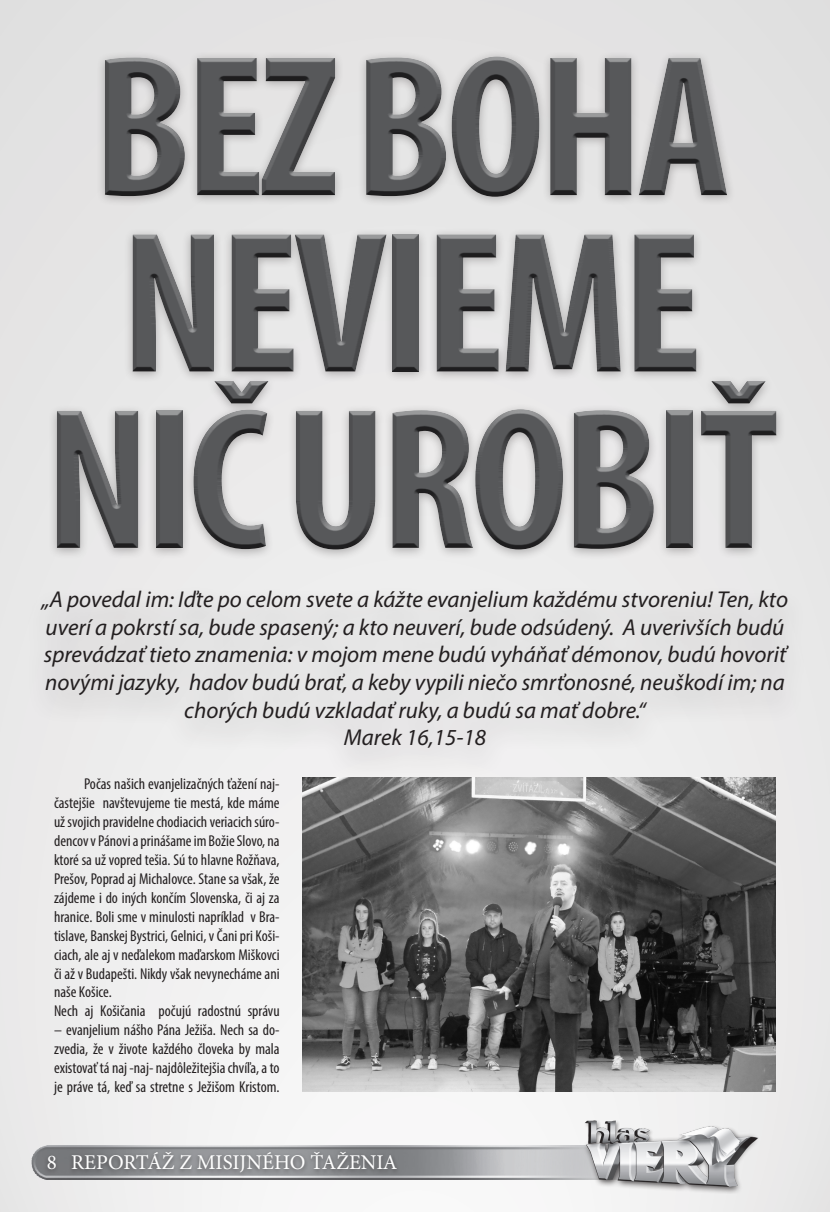
<style>
.page{position:relative;width:830px;height:1212px;background:#fff}
.page>*{position:absolute;margin:0;border:0;box-sizing:border-box;transform-origin:0 0}
.t1{font:700 condensed 203.4px/176.4px "Myriad Pro";letter-spacing:-.03em;color:#57585a;text-align:center}
.t2{font:italic 22.95px/27.6px "Myriad Pro";color:#231f20;text-align:center}
.t3{font:21px "Minion Pro";color:#fff}
.t4{font:condensed 15.75px/18.9px "Myriad Pro";color:#231f20;text-align:justify}
</style>
<div class="page">
<div style="left:0;top:0;width:829px;height:1212px;background:#ecebeb"></div>
<div style="left:48px;top:49px;width:737px;height:512px;background:#e4e3e3"></div>
<div style="left:52px;top:58px;width:730px;height:497px;background:#231f20;opacity:.75"></div>
<div style="left:21px;top:582px;width:788px;height:199px;background:#e6e6e6"></div>
<img style="left:302px;top:778px;width:473px;height:314px">
<img style="left:32px;top:1145px;width:550px;height:35px">
<img style="left:582px;top:1120px;width:176px;height:73px">
<div style="left:44px;top:1149px;width:356px;height:29px;background:#231f20;opacity:.5"></div>
<h1 class="t1" style="left:45px;top:35px;width:734px">BEZ BOHA<br>NEVIEME<br>NIČ UROBIŤ</h1>
<p class="t2" style="left:42px;top:585px;width:747px">„A povedal im: Iďte po celom svete a kážte evanjelium každému stvoreniu! Ten, kto uverí a pokrstí sa, bude spasený; a kto neuverí, bude odsúdený. A uverivších budú sprevádzať tieto znamenia: v mojom mene budú vyháňať démonov, budú hovoriť novými jazyky, hadov budú brať, a keby vypili niečo smrťonosné, neuškodí im; na chorých budú vzkladať ruky, a budú sa mať dobre.“</p>
<p class="t2" style="left:344px;top:723px;width:143px">Marek 16,15-18</p>
<p class="t4" style="left:54px;top:775px;width:227px;text-indent:30px">Počas našich evanjelizačných ťažení naj&shy;častejšie navštevujeme tie mestá, kde máme už svojich pravidelne chodiacich veriacich súro&shy;dencov v Pánovi a prinášame im Božie Slovo, na ktoré sa už vopred tešia. Sú to hlavne Rožňava, Prešov, Poprad aj Michalovce. Stane sa však, že zájdeme i do iných končím Slovenska, či aj za hranice. Boli sme v minulosti napríklad v Bra&shy;tislave, Banskej Bystrici, Gelnici, v Čani pri Koši&shy;ciach, ale aj v neďalekom maďarskom Miškovci či až v Budapešti. Nikdy však nevynecháme ani naše Košice.</p>
<p class="t4" style="left:54px;top:1001px;width:227px">Nech aj Košičania počujú radostnú správu</p>
<p class="t4" style="left:54px;top:1020px;width:227px">– evanjelium nášho Pána Ježiša. Nech sa do&shy;zvedia, že v živote každého človeka by mala existovať tá naj -naj- najdôležitejšia chvíľa, a to je práve tá, keď sa stretne s Ježišom Kristom.</p>
<p class="t3" style="left:47px;top:1148px;width:352px">8 REPORTÁŽ Z MISIJNÉHO ŤAŽENIA</p>
</div>
